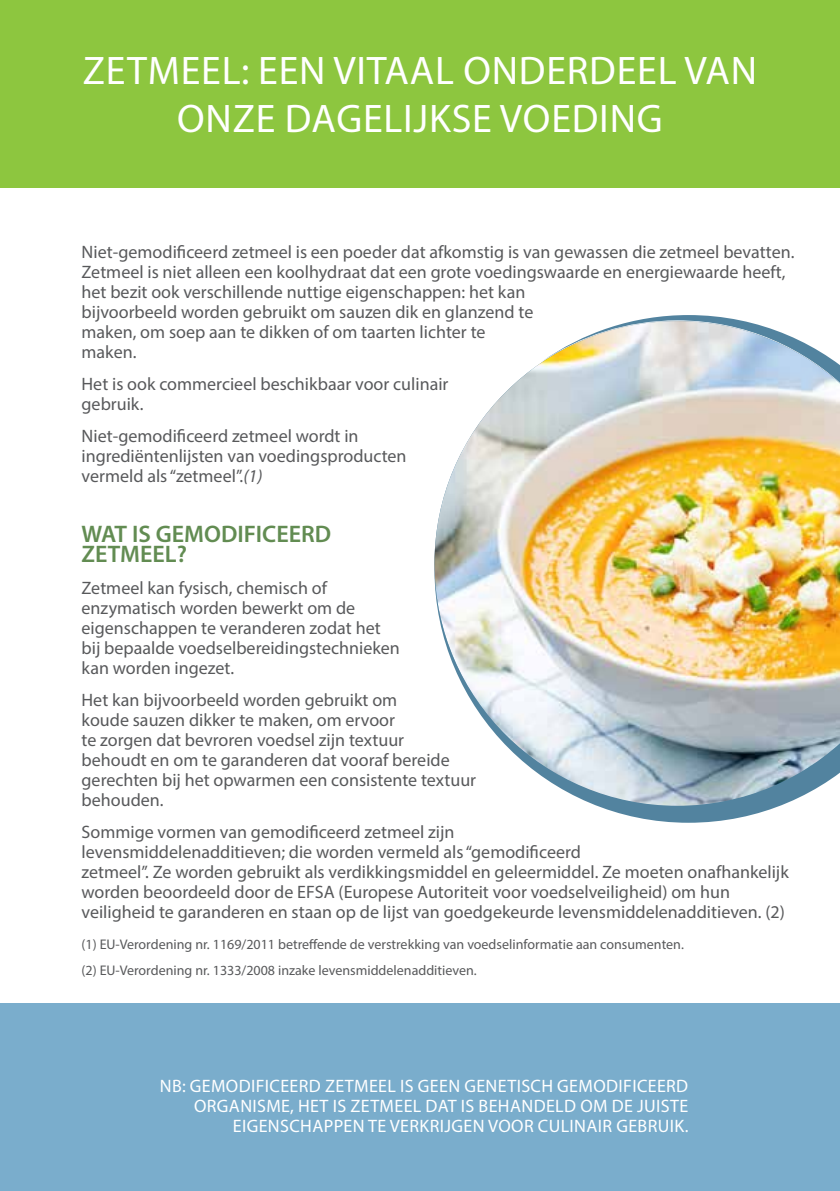
<style>
.page{position:relative;width:840px;height:1191px;background:#fff}
.page>*{position:absolute;margin:0;border:0;box-sizing:border-box;transform-origin:0 0}
.t1{font:40px/48px "Myriad Pro";letter-spacing:.02em;color:#fff;text-align:center}
.t2{font:600 24px/20px "Myriad Pro";color:#628c52}
.t3{font:18px/20px "Myriad Pro";color:#58595b}
.t4{font:18px/20px "Myriad Pro";letter-spacing:.02em;color:#fff;text-align:right}
.t5{font:14px/25.6px "Myriad Pro";color:#58595b}
.s1{font-style:italic}
</style>
<div class="page">
<div style="left:0;top:0;width:839px;height:187px;background:#8dc63f"></div>
<div style="left:0;top:1003px;width:839px;height:188px;background:#7aadcc"></div>
<img style="left:434px;top:315px;width:405px;height:507px">
<h1 class="t1" style="left:83px;top:46px;width:675px">ZETMEEL: EEN VITAAL ONDERDEEL VAN<br>ONZE DAGELIJKSE VOEDING</h1>
<p class="t3" style="left:81px;top:241px;width:714px">Niet-gemodificeerd zetmeel is een poeder dat afkomstig is van gewassen die zetmeel bevatten.<br>Zetmeel is niet alleen een koolhydraat dat een grote voedingswaarde en energiewaarde heeft, het bezit ook verschillende nuttige eigenschappen: het kan<br>bijvoorbeeld worden gebruikt om sauzen dik en glanzend te<br>maken, om soep aan te dikken of om taarten lichter te<br>maken.</p>
<p class="t3" style="left:81px;top:373px;width:368px">Het is ook commercieel beschikbaar voor culinair gebruik.</p>
<p class="t3" style="left:81px;top:425px;width:326px">Niet-gemodificeerd zetmeel wordt in ingrediëntenlijsten van voedingsproducten vermeld als “zetmeel”.<span class="s1">(1)</span></p>
<h2 class="t2" style="left:81px;top:523px;width:251px">WAT IS GEMODIFICEERD<br>ZETMEEL?</h2>
<p class="t3" style="left:81px;top:577px;width:319px">Zetmeel kan fysisch, chemisch of enzymatisch worden bewerkt om de eigenschappen te veranderen zodat het bij bepaalde voedselbereidingstechnieken kan worden ingezet.</p>
<p class="t3" style="left:81px;top:689px;width:396px">Het kan bijvoorbeeld worden gebruikt om<br>koude sauzen dikker te maken, om ervoor<br>te zorgen dat bevroren voedsel zijn textuur<br>behoudt en om te garanderen dat vooraf bereide gerechten bij het opwarmen een consistente textuur behouden.</p>
<p class="t3" style="left:81px;top:821px;width:708px">Sommige vormen van gemodificeerd zetmeel zijn<br>levensmiddelenadditieven; die worden vermeld als “gemodificeerd<br>zetmeel”. Ze worden gebruikt als verdikkingsmiddel en geleermiddel. Ze moeten onafhankelijk worden beoordeeld door de EFSA (Europese Autoriteit voor voedselveiligheid) om hun veiligheid te garanderen en staan op de lijst van goedgekeurde levensmiddelenadditieven. (2)</p>
<p class="t5" style="left:81px;top:931px;width:603px">(1) EU-Verordening nr. 1169/2011 betreffende de verstrekking van voedselinformatie aan consumenten. (2) EU-Verordening nr. 1333/2008 inzake levensmiddelenadditieven.</p>
<p class="t4" style="left:160px;top:1075px;width:529px">NB: GEMODIFICEERD ZETMEEL IS GEEN GENETISCH GEMODIFICEERD<br>ORGANISME, HET IS ZETMEEL DAT IS BEHANDELD OM DE JUISTE<br>EIGENSCHAPPEN TE VERKRIJGEN VOOR CULINAIR GEBRUIK.</p>
</div>
